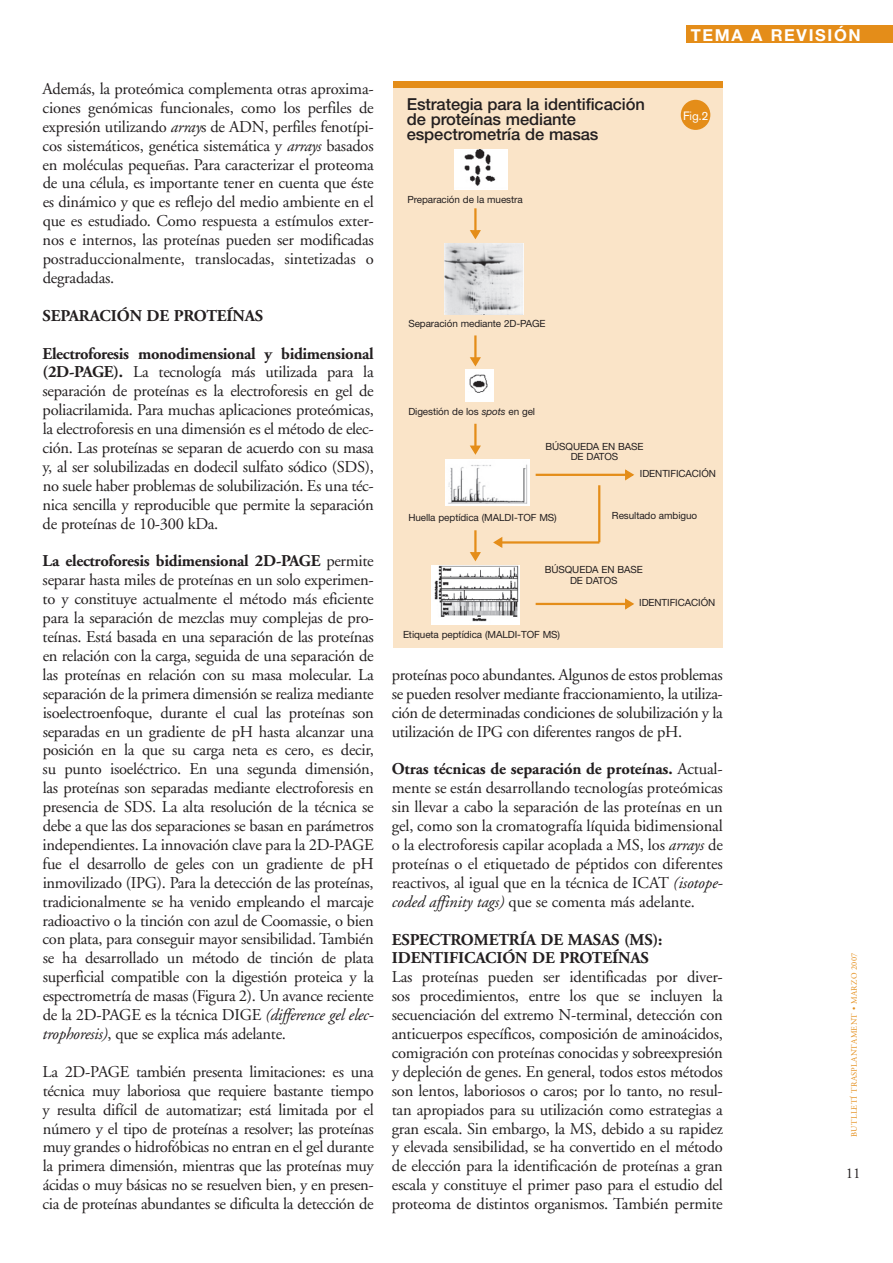
<style>
.page{position:relative;width:893px;height:1263px;background:#fff}
.page>*{position:absolute;margin:0;border:0;box-sizing:border-box;transform-origin:0 0}
.t1{font:16.5px/18.9px "Adobe Garamond";letter-spacing:-.02em;color:#231f20;text-align:justify}
.t2{font:700 16.5px/18.9px "Adobe Garamond";letter-spacing:-.005em;color:#231f20}
.t3{font:500 16.5px/15px "Helvetica Neue";letter-spacing:-.005em;color:#231f20}
.t4{font:700 16.5px "Helvetica Neue";letter-spacing:.1em;color:#fff}
.t5{font:15px "Adobe Garamond";color:#231f20}
.t6{font:12px "Akzidenz Grotesk BE";color:#fff}
.t7{font:9.9px/10.5px "Helvetica Neue";letter-spacing:-.01em;color:#231f20}
.t8{font:8.25px "Adobe Garamond";letter-spacing:.04em;color:#e48d19}
.s1{font-style:italic}
.s2{font-weight:700}
</style>
<div class="page">
<div style="left:393px;top:84px;width:330px;height:563px;background:#fae4c8"></div>
<div style="left:393px;top:81px;width:330px;height:7px;background:#e48d19"></div>
<div style="left:681px;top:100px;width:29px;height:30px;background:#e48d19;border-radius:50%"></div>
<img style="left:455px;top:150px;width:52px;height:40px">
<img style="left:432px;top:565px;width:88px;height:60px">
<img style="left:444px;top:243px;width:79px;height:71px">
<img style="left:466px;top:370px;width:28px;height:31px">
<img style="left:446px;top:459px;width:83px;height:47px">
<hr style="left:474px;top:208px;width:3px;height:24px;background:#e48d19">
<svg style="left:470px;top:229px;width:11px;height:11px"></svg>
<hr style="left:474px;top:335px;width:3px;height:24px;background:#e48d19">
<svg style="left:470px;top:356px;width:11px;height:11px"></svg>
<hr style="left:474px;top:424px;width:3px;height:23px;background:#e48d19">
<svg style="left:470px;top:445px;width:11px;height:10px"></svg>
<hr style="left:474px;top:530px;width:3px;height:24px;background:#e48d19">
<svg style="left:470px;top:551px;width:11px;height:11px"></svg>
<hr style="left:536px;top:474px;width:91px;height:2px;background:#e48d19">
<svg style="left:624px;top:469px;width:10px;height:12px"></svg>
<hr style="left:536px;top:603px;width:91px;height:2px;background:#e48d19">
<svg style="left:624px;top:598px;width:10px;height:12px"></svg>
<hr style="left:501px;top:541px;width:98px;height:3px;background:#e48d19">
<svg style="left:493px;top:537px;width:10px;height:11px"></svg>
<hr style="left:598px;top:485px;width:2px;height:57px;background:#e48d19">
<div style="left:686px;top:26px;width:207px;height:17px;background:#e48d19"></div>
<p class="t1" style="left:43px;top:80px;width:333px">Además, la proteómica complementa otras aproxima&shy;ciones genómicas funcionales, como los perfiles de expresión utilizando <span class="s1">array</span>s de ADN, perfiles fenotípi&shy;cos sistemáticos, genética sistemática y <span class="s1">arrays</span> basados en moléculas pequeñas. Para caracterizar el proteoma de una célula, es importante tener en cuenta que éste es dinámico y que es reflejo del medio ambiente en el que es estudiado. Como respuesta a estímulos exter&shy;nos e internos, las proteínas pueden ser modificadas postraduccionalmente, translocadas, sintetizadas o degradadas.</p>
<p class="t2" style="left:43px;top:306px;width:222px">SEPARACIÓN DE PROTEÍNAS</p>
<p class="t1" style="left:43px;top:344px;width:333px"><span class="s2">Electroforesis monodimensional y bidimensional (2D-PAGE).</span> La tecnología más utilizada para la separación de proteínas es la electroforesis en gel de poliacrilamida. Para muchas aplicaciones proteómicas, la electroforesis en una dimensión es el método de elec&shy;ción. Las proteínas se separan de acuerdo con su masa y, al ser solubilizadas en dodecil sulfato sódico (SDS), no suele haber problemas de solubilización. Es una téc&shy;nica sencilla y reproducible que permite la separación de proteínas de 10-300 kDa.</p>
<p class="t1" style="left:43px;top:552px;width:333px"><span class="s2">La electroforesis bidimensional 2D-PAGE</span> permite separar hasta miles de proteínas en un solo experimen&shy;to y constituye actualmente el método más eficiente para la separación de mezclas muy complejas de pro&shy;teínas. Está basada en una separación de las proteínas en relación con la carga, seguida de una separación de las proteínas en relación con su masa molecular. La separación de la primera dimensión se realiza mediante isoelectroenfoque, durante el cual las proteínas son separadas en un gradiente de pH hasta alcanzar una posición en la que su carga neta es cero, es decir, su punto isoeléctrico. En una segunda dimensión, las proteínas son separadas mediante electroforesis en presencia de SDS. La alta resolución de la técnica se debe a que las dos separaciones se basan en parámetros independientes. La innovación clave para la 2D-PAGE fue el desarrollo de geles con un gradiente de pH inmovilizado (IPG). Para la detección de las proteínas, tradicionalmente se ha venido empleando el marcaje radioactivo o la tinción con azul de Coomassie, o bien con plata, para conseguir mayor sensibilidad. También se ha desarrollado un método de tinción de plata superficial compatible con la digestión proteica y la espectrometría de masas (Figura 2). Un avance reciente de la 2D-PAGE es la técnica DIGE <span class="s1">(difference gel elec&shy;trophoresis)</span>, que se explica más adelante.</p>
<p class="t1" style="left:43px;top:1062px;width:333px">La 2D-PAGE también presenta limitaciones: es una técnica muy laboriosa que requiere bastante tiempo y resulta difícil de automatizar; está limitada por el número y el tipo de proteínas a resolver; las proteínas muy grandes o hidrofóbicas no entran en el gel durante la primera dimensión, mientras que las proteínas muy ácidas o muy básicas no se resuelven bien, y en presen&shy;cia de proteínas abundantes se dificulta la detección de</p>
<p class="t3" style="left:407px;top:97px;width:239px">Estrategia para la identificación de proteínas mediante espectrometría de masas</p>
<p class="t7" style="left:407px;top:194px;width:117px">Preparación de la muestra</p>
<p class="t4" style="left:691px;top:25px;width:172px">TEMA A REVISIÓN</p>
<p class="t6" style="left:683px;top:108px;width:27px">Fig.2</p>
<p class="t7" style="left:408px;top:318px;width:139px">Separación mediante 2D-PAGE</p>
<p class="t7" style="left:408px;top:406px;width:128px">Digestión de los <span class="s1">spots</span> en gel</p>
<p class="t7" style="left:571px;top:441px;width:55px;text-indent:-25px">BÚSQUEDA en base de DATOS</p>
<p class="t7" style="left:640px;top:468px;width:9px">Identificació</p>
<p class="t7" style="left:709px;top:468px;width:9px">N</p>
<p class="t7" style="left:612px;top:510px;width:87px">Resultado ambiguo</p>
<p class="t7" style="left:408px;top:512px;width:150px">Huella peptídica (MALDI-TOF MS)</p>
<p class="t7" style="left:570px;top:564px;width:55px;text-indent:-25px">BÚSQUEDA en base de DATOS</p>
<p class="t7" style="left:639px;top:597px;width:9px">Identificació</p>
<p class="t7" style="left:708px;top:597px;width:9px">N</p>
<p class="t7" style="left:403px;top:629px;width:159px">Etiqueta peptídica (MALDI-TOF MS)</p>
<p class="t1" style="left:392px;top:666px;width:333px">proteínas poco abundantes. Algunos de estos problemas se pueden resolver mediante fraccionamiento, la utiliza&shy;ción de determinadas condiciones de solubilización y la utilización de IPG con diferentes rangos de pH.</p>
<p class="t1" style="left:392px;top:760px;width:333px"><span class="s2">Otras técnicas de separación de proteínas.</span> Actual&shy;mente se están desarrollando tecnologías proteómicas sin llevar a cabo la separación de las proteínas en un gel, como son la cromatografía líquida bidimensional o la electroforesis capilar acoplada a MS, los <span class="s1">arrays</span> de proteínas o el etiquetado de péptidos con diferentes reactivos, al igual que en la técnica de ICAT <span class="s1">(isotope&shy;coded affinity tags)</span> que se comenta más adelante.</p>
<p class="t2" style="left:392px;top:930px;width:272px">ESPECTROMETRÍA DE MASAS (MS):<br>IDENTIFICACIÓN DE PROTEÍNAS</p>
<p class="t1" style="left:392px;top:968px;width:333px">Las proteínas pueden ser identificadas por diver&shy;sos procedimientos, entre los que se incluyen la secuenciación del extremo N-terminal, detección con anticuerpos específicos, composición de aminoácidos, comigración con proteínas conocidas y sobreexpresión y depleción de genes. En general, todos estos métodos son lentos, laboriosos o caros; por lo tanto, no resul&shy;tan apropiados para su utilización como estrategias a gran escala. Sin embargo, la MS, debido a su rapidez y elevada sensibilidad, se ha convertido en el método de elección para la identificación de proteínas a gran escala y constituye el primer paso para el estudio del proteoma de distintos organismos. También permite</p>
<p class="t8" style="left:850px;top:1137px;width:186px;rotate:-90deg">BUTLLETÍ TRASPLANTAMENT • MARZO 2007</p>
<p class="t5" style="left:846px;top:1165px;width:16px">11</p>
</div>
